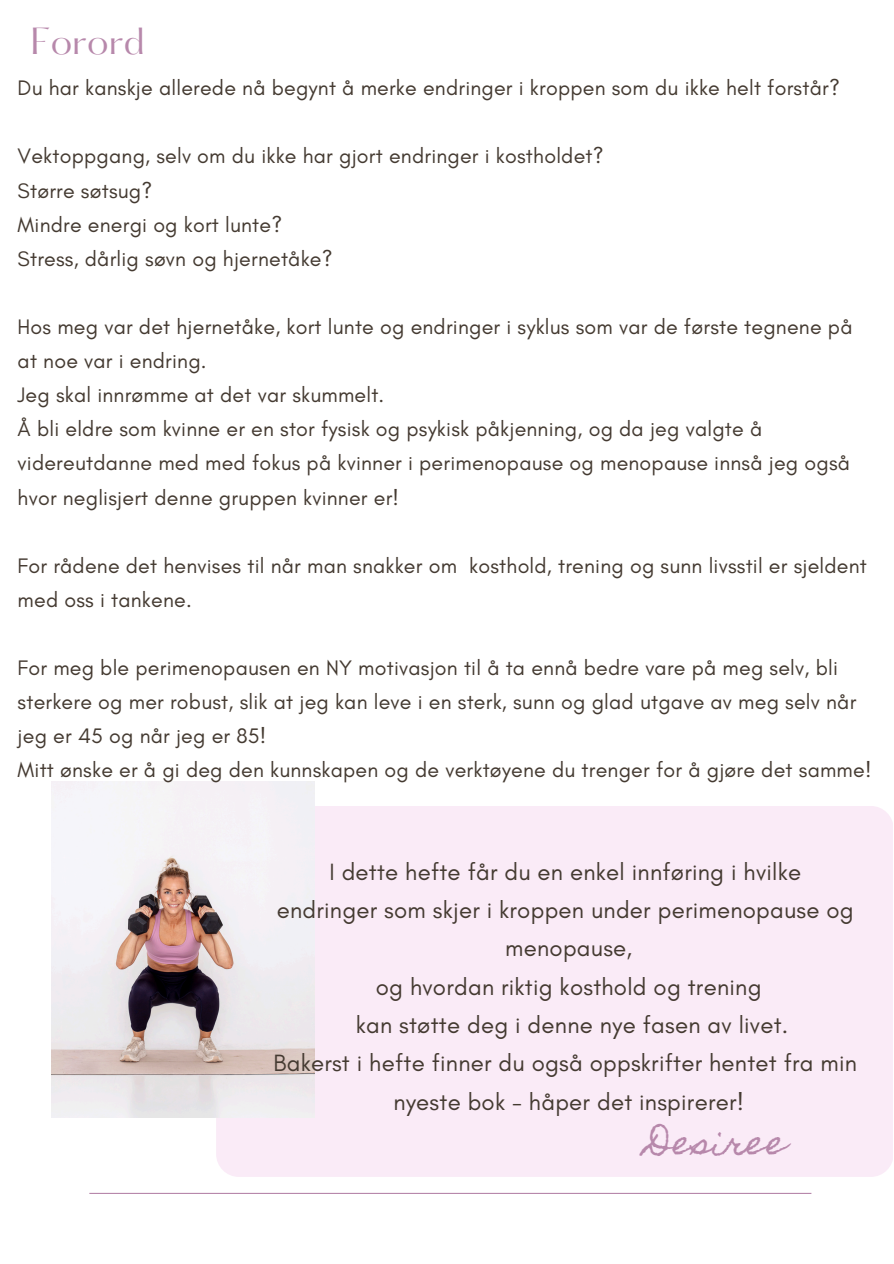
<style>
.page{position:relative;width:894px;height:1264px;background:#fff}
.page>*{position:absolute;margin:0;border:0;box-sizing:border-box;transform-origin:0 0}
.t1{font:33px "Homemade Apple";letter-spacing:.01em;color:#b788ab}
.t2{font:33px "Hatton";letter-spacing:.01em;color:#b788ab}
.t3{font:24px/38.2px "Glacial Indifference";letter-spacing:.01em;color:#443a31;text-align:center}
.t4{font:21.45px/34px "Glacial Indifference";letter-spacing:.01em;color:#443a31}
</style>
<div class="page">
<div style="left:216px;top:806px;width:676px;height:370px;background:#faebf7;border-radius:23px"></div>
<img style="left:52px;top:781px;width:262px;height:336px">
<hr style="left:89px;top:1192px;width:722px;height:1px;background:#b788ab">
<p class="t2" style="left:31px;top:25px;width:115px">Forord</p>
<h1 class="t4" style="left:18px;top:71px;width:823px">Du har kanskje allerede nå begynt å merke endringer i kroppen som du ikke helt forstår?</h1>
<p class="t4" style="left:18px;top:139px;width:587px">Vektoppgang, selv om du ikke har gjort endringer i kostholdet?</p>
<p class="t4" style="left:18px;top:173px;width:136px">Større søtsug?</p>
<p class="t4" style="left:18px;top:207px;width:266px">Mindre energi og kort lunte?</p>
<p class="t4" style="left:18px;top:241px;width:316px">Stress, dårlig søvn og hjernetåke?</p>
<p class="t4" style="left:18px;top:309px;width:836px">Hos meg var det hjernetåke, kort lunte og endringer i syklus som var de første tegnene på at noe var i endring.</p>
<p class="t4" style="left:18px;top:377px;width:368px">Jeg skal innrømme at det var skummelt.</p>
<p class="t4" style="left:18px;top:412px;width:833px">Å bli eldre som kvinne er en stor fysisk og psykisk påkjenning, og da jeg valgte å videreutdanne med med fokus på kvinner i perimenopause og menopause innså jeg også hvor neglisjert denne gruppen kvinner er!</p>
<p class="t4" style="left:18px;top:548px;width:850px">For rådene det henvises til når man snakker om kosthold, trening og sunn livsstil er sjeldent med oss i tankene.</p>
<p class="t4" style="left:18px;top:650px;width:840px">For meg ble perimenopausen en NY motivasjon til å ta ennå bedre vare på meg selv, bli sterkere og mer robust, slik at jeg kan leve i en sterk, sunn og glad utgave av meg selv når jeg er 45 og når jeg er 85!</p>
<p class="t4" style="left:18px;top:752px;width:855px">Mitt ønske er å gi deg den kunnskapen og de verktøyene du trenger for å gjøre det samme!</p>
<p class="t3" style="left:273px;top:852px;width:584px">I dette hefte får du en enkel innføring i hvilke<br>endringer som skjer i kroppen under perimenopause og menopause,<br>og hvordan riktig kosthold og trening<br>kan støtte deg i denne nye fasen av livet.<br>Bakerst i hefte finner du også oppskrifter hentet fra min nyeste bok - håper det inspirerer!</p>
<p class="t1" style="left:647px;top:1122px;width:141px">Desiree</p>
</div>
